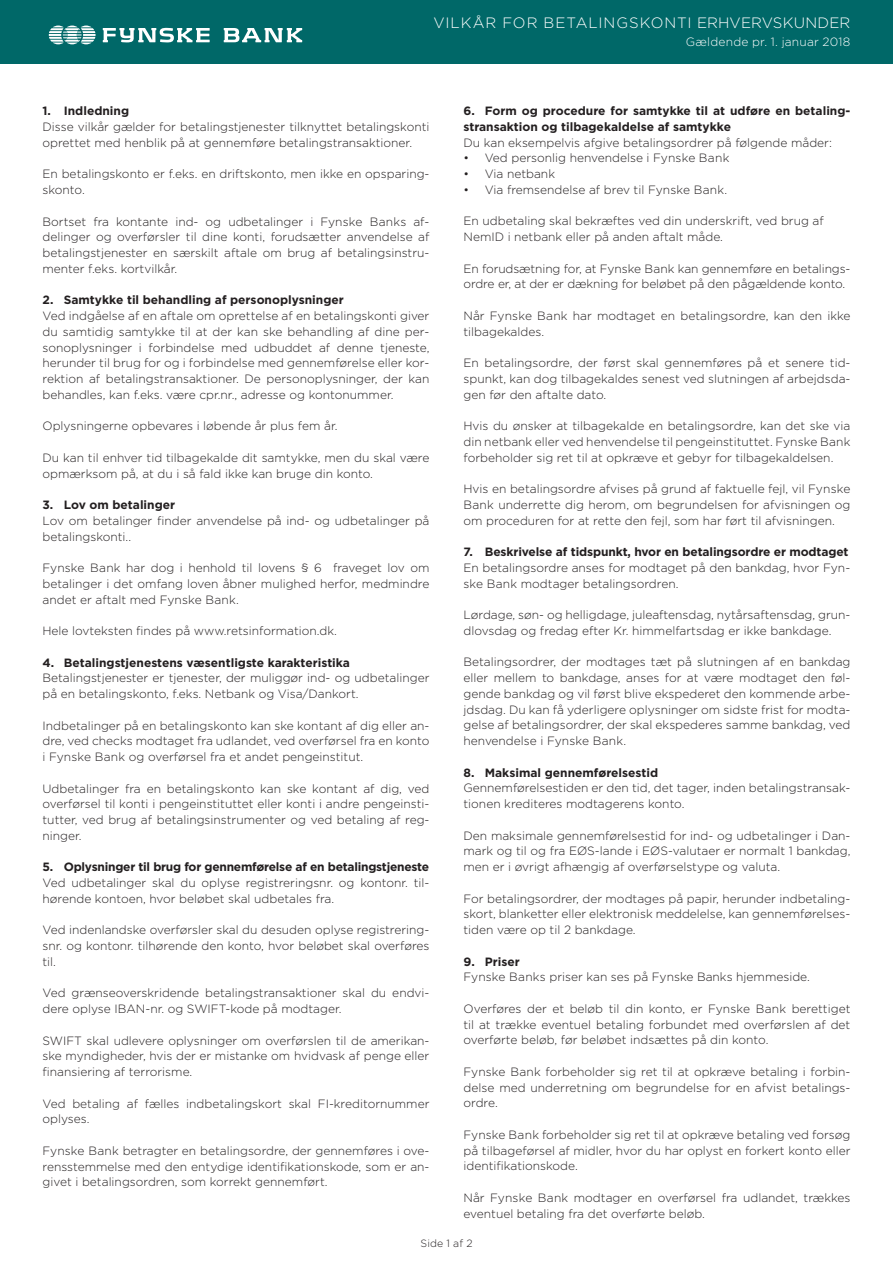
<style>
.page{position:relative;width:893px;height:1263px;background:#fff}
.page>*{position:absolute;margin:0;border:0;box-sizing:border-box;transform-origin:0 0}
.t1{font:300 15px "Gotham";letter-spacing:.05em;color:#fff}
.t2{font:300 12px/15.8px "Gotham";color:#231f20;text-align:justify}
.t3{font:700 12px/15.8px "Gotham";color:#231f20}
.t4{font:700 12px "Gotham";letter-spacing:-.02em;color:#231f20}
.t5{font:300 12px "Gotham";letter-spacing:.02em;color:#fff}
.t6{font:300 10.5px "Gotham";letter-spacing:.02em;color:#231f20}
</style>
<div class="page">
<div style="left:0;top:0;width:893px;height:64px;background:#006868"></div>
<svg style="left:224px;top:28px;width:78px;height:14px"></svg>
<svg style="left:103px;top:28px;width:107px;height:14px"></svg>
<svg style="left:49px;top:26px;width:47px;height:18px"></svg>
<p class="t1" style="left:433px;top:14px;width:419px">VILKÅR FOR BETALINGSKONTI ERHVERVSKUNDER</p>
<p class="t5" style="left:686px;top:35px;width:166px">Gældende pr. 1. januar 2018</p>
<p class="t3" style="left:463px;top:103px;width:388px">6. Form og procedure for samtykke til at udføre en betaling&shy;stransaktion og tilbagekaldelse af samtykke</p>
<p class="t2" style="left:463px;top:134px;width:370px">Du kan eksempelvis afgive betalingsordrer på følgende måder:</p>
<p class="t2" style="left:463px;top:150px;width:267px">• Ved personlig henvendelse i Fynske Bank</p>
<p class="t2" style="left:463px;top:166px;width:93px">• Via netbank</p>
<p class="t2" style="left:463px;top:181px;width:265px">• Via fremsendelse af brev til Fynske Bank.</p>
<p class="t2" style="left:463px;top:213px;width:362px">En udbetaling skal bekræftes ved din underskrift, ved brug af<br>NemID i netbank eller på anden aftalt måde.</p>
<p class="t2" style="left:463px;top:260px;width:388px">En forudsætning for, at Fynske Bank kan gennemføre en betalings&shy;ordre er, at der er dækning for beløbet på den pågældende konto.</p>
<p class="t2" style="left:463px;top:307px;width:388px">Når Fynske Bank har modtaget en betalingsordre, kan den ikke tilbagekaldes.</p>
<p class="t2" style="left:463px;top:355px;width:388px">En betalingsordre, der først skal gennemføres på et senere tid&shy;spunkt, kan dog tilbagekaldes senest ved slutningen af arbejdsda&shy;gen før den aftalte dato.</p>
<p class="t2" style="left:463px;top:418px;width:388px">Hvis du ønsker at tilbagekalde en betalingsordre, kan det ske via din netbank eller ved henvendelse til pengeinstituttet. Fynske Bank forbeholder sig ret til at opkræve et gebyr for tilbagekaldelsen.</p>
<p class="t2" style="left:463px;top:481px;width:388px">Hvis en betalingsordre afvises på grund af faktuelle fejl, vil Fynske Bank underrette dig herom, om begrundelsen for afvisningen og om proceduren for at rette den fejl, som har ført til afvisningen.</p>
<p class="t3" style="left:463px;top:544px;width:387px">7. Beskrivelse af tidspunkt, hvor en betalingsordre er modtaget</p>
<p class="t2" style="left:463px;top:559px;width:388px">En betalingsordre anses for modtaget på den bankdag, hvor Fyn&shy;ske Bank modtager betalingsordren.</p>
<p class="t2" style="left:463px;top:607px;width:388px">Lørdage, søn- og helligdage, juleaftensdag, nytårsaftensdag, grun&shy;dlovsdag og fredag efter Kr. himmelfartsdag er ikke bankdage.</p>
<p class="t2" style="left:463px;top:654px;width:388px">Betalingsordrer, der modtages tæt på slutningen af en bankdag eller mellem to bankdage, anses for at være modtaget den føl&shy;gende bankdag og vil først blive ekspederet den kommende arbe&shy;jdsdag. Du kan få yderligere oplysninger om sidste frist for modta&shy;gelse af betalingsordrer, der skal ekspederes samme bankdag, ved henvendelse i Fynske Bank.</p>
<p class="t3" style="left:463px;top:764px;width:196px">8. Maksimal gennemførelsestid</p>
<p class="t2" style="left:463px;top:780px;width:388px">Gennemførelsestiden er den tid, det tager, inden betalingstransak&shy;tionen krediteres modtagerens konto.</p>
<p class="t2" style="left:463px;top:827px;width:388px">Den maksimale gennemførelsestid for ind- og udbetalinger i Dan&shy;mark og til og fra EØS-lande i EØS-valutaer er normalt 1 bankdag, men er i øvrigt afhængig af overførselstype og valuta.</p>
<p class="t2" style="left:463px;top:890px;width:388px">For betalingsordrer, der modtages på papir, herunder indbetaling&shy;skort, blanketter eller elektronisk meddelelse, kan gennemførelses&shy;tiden være op til 2 bankdage.</p>
<p class="t3" style="left:463px;top:953px;width:58px">9. Priser</p>
<p class="t2" style="left:463px;top:969px;width:348px">Fynske Banks priser kan ses på Fynske Banks hjemmeside.</p>
<p class="t2" style="left:463px;top:1000px;width:388px">Overføres der et beløb til din konto, er Fynske Bank berettiget til at trække eventuel betaling forbundet med overførslen af det overførte beløb, før beløbet indsættes på din konto.</p>
<p class="t2" style="left:463px;top:1063px;width:388px">Fynske Bank forbeholder sig ret til at opkræve betaling i forbin&shy;delse med underretning om begrundelse for en afvist betalings&shy;ordre.</p>
<p class="t2" style="left:463px;top:1126px;width:388px">Fynske Bank forbeholder sig ret til at opkræve betaling ved forsøg på tilbageførsel af midler, hvor du har oplyst en forkert konto eller identifikationskode.</p>
<p class="t2" style="left:463px;top:1189px;width:388px">Når Fynske Bank modtager en overførsel fra udlandet, trækkes eventuel betaling fra det overførte beløb.</p>
<p class="t6" style="left:420px;top:1236px;width:54px">Side 1 af 2</p>
<p class="t3" style="left:43px;top:103px;width:88px">1. Indledning</p>
<p class="t2" style="left:43px;top:119px;width:388px">Disse vilkår gælder for betalingstjenester tilknyttet betalingskonti oprettet med henblik på at gennemføre betalingstransaktioner.</p>
<p class="t2" style="left:43px;top:166px;width:388px">En betalingskonto er f.eks. en driftskonto, men ikke en opsparing&shy;skonto.</p>
<p class="t2" style="left:43px;top:213px;width:388px">Bortset fra kontante ind- og udbetalinger i Fynske Banks af&shy;delinger og overførsler til dine konti, forudsætter anvendelse af betalingstjenester en særskilt aftale om brug af betalingsinstru&shy;menter f.eks. kortvilkår.</p>
<p class="t3" style="left:43px;top:292px;width:303px">2. Samtykke til behandling af personoplysninger</p>
<p class="t2" style="left:43px;top:308px;width:388px">Ved indgåelse af en aftale om oprettelse af en betalingskonti giver du samtidig samtykke til at der kan ske behandling af dine per&shy;sonoplysninger i forbindelse med udbuddet af denne tjeneste, herunder til brug for og i forbindelse med gennemførelse eller kor&shy;rektion af betalingstransaktioner. De personoplysninger, der kan behandles, kan f.eks. være cpr.nr., adresse og kontonummer.</p>
<p class="t2" style="left:43px;top:418px;width:296px">Oplysningerne opbevares i løbende år plus fem år.</p>
<p class="t2" style="left:43px;top:449px;width:388px">Du kan til enhver tid tilbagekalde dit samtykke, men du skal være opmærksom på, at du i så fald ikke kan bruge din konto.</p>
<p class="t3" style="left:43px;top:497px;width:134px">3. Lov om betalinger</p>
<p class="t2" style="left:43px;top:512px;width:388px">Lov om betalinger finder anvendelse på ind- og udbetalinger på betalingskonti..</p>
<p class="t2" style="left:43px;top:560px;width:388px">Fynske Bank har dog i henhold til lovens § 6 fraveget lov om betalinger i det omfang loven åbner mulighed herfor, medmindre andet er aftalt med Fynske Bank.</p>
<p class="t2" style="left:43px;top:623px;width:296px">Hele lovteksten findes på www.retsinformation.dk.</p>
<p class="t3" style="left:43px;top:654px;width:309px">4. Betalingstjenestens væsentligste karakteristika</p>
<p class="t2" style="left:43px;top:670px;width:388px">Betalingstjenester er tjenester, der muliggør ind- og udbetalinger på en betalingskonto, f.eks. Netbank og Visa/Dankort.</p>
<p class="t2" style="left:43px;top:717px;width:388px">Indbetalinger på en betalingskonto kan ske kontant af dig eller an&shy;dre, ved checks modtaget fra udlandet, ved overførsel fra en konto i Fynske Bank og overførsel fra et andet pengeinstitut.</p>
<p class="t2" style="left:43px;top:780px;width:388px">Udbetalinger fra en betalingskonto kan ske kontant af dig, ved overførsel til konti i pengeinstituttet eller konti i andre pengeinsti&shy;tutter, ved brug af betalingsinstrumenter og ved betaling af reg&shy;ninger.</p>
<p class="t4" style="left:43px;top:859px;width:388px">5. Oplysninger til brug for gennemførelse af en betalingstjeneste</p>
<p class="t2" style="left:43px;top:875px;width:388px">Ved udbetalinger skal du oplyse registreringsnr. og kontonr. til&shy;hørende kontoen, hvor beløbet skal udbetales fra.</p>
<p class="t2" style="left:43px;top:922px;width:388px">Ved indenlandske overførsler skal du desuden oplyse registrering&shy;snr. og kontonr. tilhørende den konto, hvor beløbet skal overføres til.</p>
<p class="t2" style="left:43px;top:985px;width:388px">Ved grænseoverskridende betalingstransaktioner skal du endvi&shy;dere oplyse IBAN-nr. og SWIFT-kode på modtager.</p>
<p class="t2" style="left:43px;top:1032px;width:388px">SWIFT skal udlevere oplysninger om overførslen til de amerikan&shy;ske myndigheder, hvis der er mistanke om hvidvask af penge eller finansiering af terrorisme.</p>
<p class="t2" style="left:43px;top:1095px;width:388px">Ved betaling af fælles indbetalingskort skal FI-kreditornummer oplyses.</p>
<p class="t2" style="left:43px;top:1142px;width:388px">Fynske Bank betragter en betalingsordre, der gennemføres i ove&shy;rensstemmelse med den entydige identifikationskode, som er an&shy;givet i betalingsordren, som korrekt gennemført.</p>
</div>
